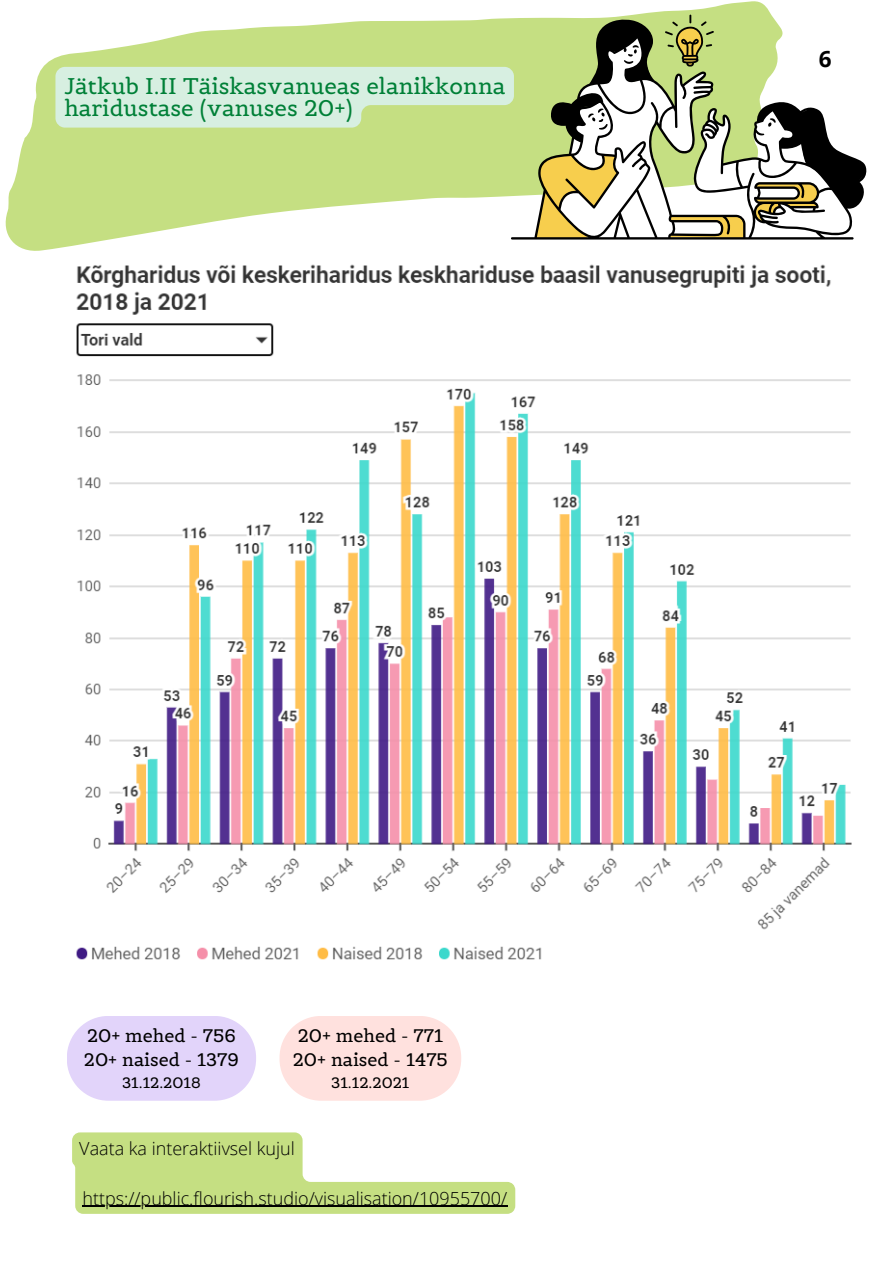
<style>
.page{position:relative;width:893px;height:1264px;background:#fff}
.page>*{position:absolute;margin:0;border:0;box-sizing:border-box;transform-origin:0 0}
.t1{font:22.5px/22.5px "Belgrano";color:#008037}
.t2{font:700 22.5px "Open Sans";color:#000}
.t3{font:300 18px "Open Sans";color:#000}
.t4{font:18px "Belgrano";color:#000}
.t5{font:15px "Belgrano";color:#000}
</style>
<div class="page">
<svg style="left:5px;top:1px;width:778px;height:250px;fill:#c5df82"></svg>
<svg style="left:55px;top:67px;width:456px;height:61px;background:#d4ecd4"></svg>
<svg style="left:511px;top:19px;width:355px;height:220px"></svg>
<svg style="left:588px;top:108px;width:19px;height:22px"></svg>
<svg style="left:767px;top:118px;width:8px;height:9px"></svg>
<svg style="left:623px;top:45px;width:15px;height:19px"></svg>
<svg style="left:665px;top:15px;width:49px;height:52px;background:#abb663"></svg>
<svg style="left:67px;top:1016px;width:189px;height:84px;background:#e4d7fa"></svg>
<svg style="left:279px;top:1016px;width:182px;height:84px;background:#ffe3e1"></svg>
<img style="left:76px;top:264px;width:776px;height:696px">
<svg style="left:72px;top:1132px;width:443px;height:81px"></svg>
<hr style="left:82px;top:1205px;width:426px;height:1px;background:#000">
<p class="t1" style="left:64px;top:75px;width:442px">Jätkub I.II Täiskasvanueas elanikkonna haridustase (vanuses 20+)</p>
<p class="t2" style="left:818px;top:43px;width:14px">6</p>
<p class="t4" style="left:87px;top:1023px;width:150px">20+ mehed - 756</p>
<p class="t4" style="left:84px;top:1048px;width:156px">20+ naised - 1379</p>
<p class="t5" style="left:122px;top:1072px;width:80px">31.12.2018</p>
<p class="t4" style="left:298px;top:1023px;width:147px">20+ mehed - 771</p>
<p class="t4" style="left:293px;top:1048px;width:156px">20+ naised - 1475</p>
<p class="t5" style="left:331px;top:1072px;width:80px">31.12.2021</p>
<p class="t3" style="left:79px;top:1135px;width:217px">Vaata ka interaktiivsel kujul</p>
<p class="t3" style="left:82px;top:1185px;width:426px">https://public.flourish.studio/visualisation/10955700/</p>
</div>
